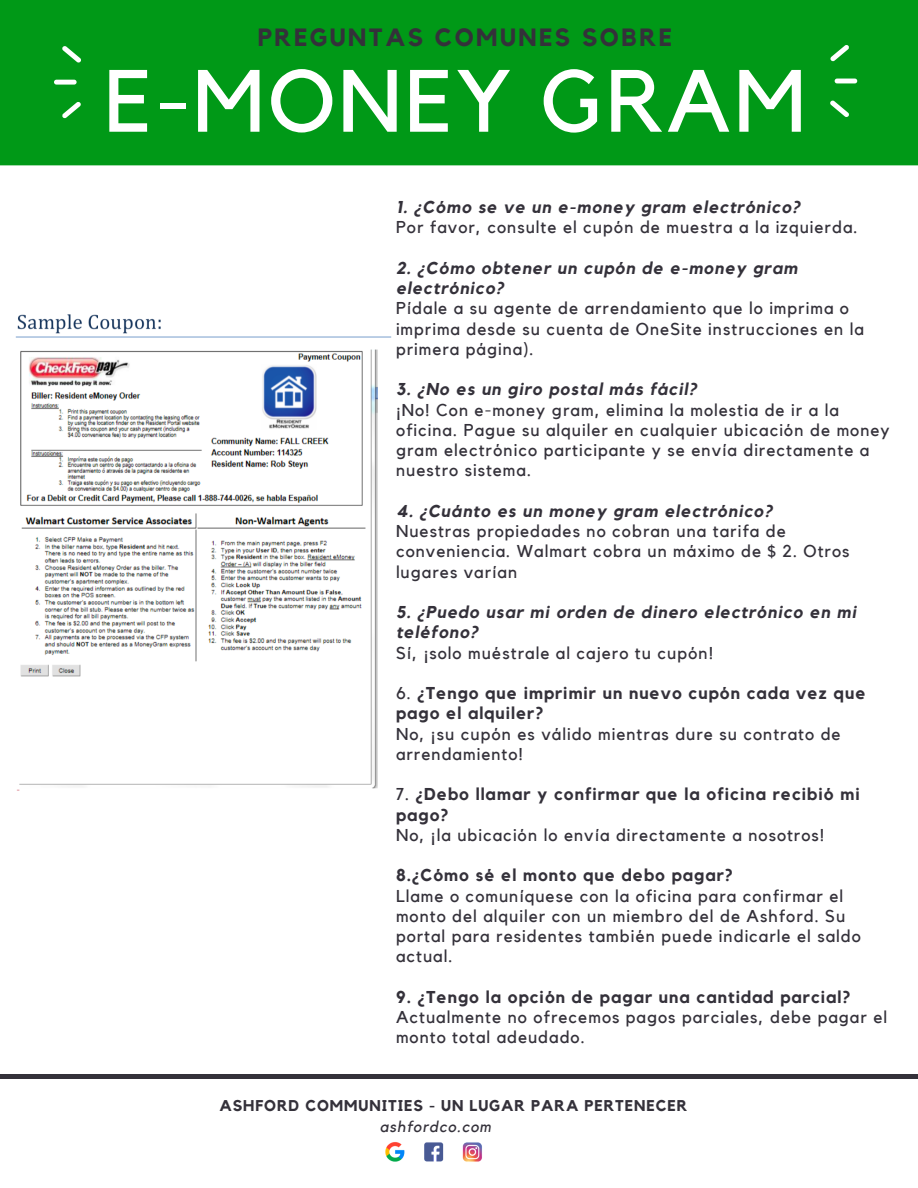
<style>
.page{position:relative;width:918px;height:1188px;background:#fff}
.page>*{position:absolute;margin:0;border:0;box-sizing:border-box;transform-origin:0 0}
.t1{font:87.15px "Kollektif";letter-spacing:.04em;color:#fff}
.t2{font:700 24.9px "Kollektif";letter-spacing:.1em;color:#34313a}
.t3{font:17.1px/20.2px "Kollektif";letter-spacing:.06em;color:#34313a}
.t4{font:italic 700 17.1px/20.2px "Kollektif";letter-spacing:.06em;color:#34313a}
.t5{font:700 17.1px/20.2px "Kollektif";letter-spacing:.06em;color:#34313a}
.t6{font:700 15.6px "Kollektif";letter-spacing:.06em;color:#34313a}
.t7{font:italic 15.6px "Kollektif";letter-spacing:.06em;color:#34313a}
.s1{font-weight:400}
</style>
<div class="page">
<div style="left:0;top:0;width:918px;height:165px;background:#009917"></div>
<div style="left:54px;top:80px;width:23px;height:5px;background:#fff;border-radius:2px"></div>
<svg style="left:62px;top:46px;width:19px;height:17px"></svg>
<svg style="left:62px;top:102px;width:19px;height:16px"></svg>
<hr style="left:835px;top:79px;width:22px;height:4px;background:#fff;border-radius:2px">
<svg style="left:830px;top:101px;width:19px;height:16px"></svg>
<svg style="left:830px;top:45px;width:19px;height:16px"></svg>
<hr style="left:823px;top:1075px;width:95px;height:4px;background:#34313a">
<hr style="left:661px;top:1075px;width:163px;height:4px;background:#34313a">
<hr style="left:499px;top:1075px;width:163px;height:4px;background:#34313a">
<hr style="left:337px;top:1075px;width:163px;height:4px;background:#34313a">
<hr style="left:175px;top:1075px;width:163px;height:4px;background:#34313a">
<hr style="left:13px;top:1075px;width:163px;height:4px;background:#34313a">
<hr style="left:1px;top:1075px;width:13px;height:4px;background:#34313a">
<img style="left:385px;top:1142px;width:97px;height:20px">
<img style="left:15px;top:314px;width:377px;height:477px">
<h2 class="t2" style="left:258px;top:26px;width:416px">PREGUNTAS COMUNES SOBRE</h2>
<h1 class="t1" style="left:104px;top:61px;width:703px">E-MONEY GRAM</h1>
<p class="t4" style="left:396px;top:198px;width:406px">1. ¿Cómo se ve un e-money gram electrónico?</p>
<p class="t3" style="left:396px;top:218px;width:463px">Por favor, consulte el cupón de muestra a la izquierda.</p>
<p class="t4" style="left:396px;top:259px;width:403px">2. ¿Cómo obtener un cupón de e-money gram electrónico?</p>
<p class="t3" style="left:396px;top:299px;width:470px">Pídale a su agente de arrendamiento que lo imprima o imprima desde su cuenta de OneSite instrucciones en la primera página).</p>
<p class="t4" style="left:396px;top:380px;width:302px">3. ¿No es un giro postal más fácil?</p>
<p class="t3" style="left:396px;top:400px;width:495px">¡No! Con e-money gram, elimina la molestia de ir a la oficina. Pague su alquiler en cualquier ubicación de money gram electrónico participante y se envía directamente a nuestro sistema.</p>
<p class="t4" style="left:396px;top:502px;width:378px">4. ¿Cuánto es un money gram electrónico?</p>
<p class="t3" style="left:396px;top:522px;width:455px">Nuestras propiedades no cobran una tarifa de conveniencia. Walmart cobra un máximo de $ 2. Otros lugares varían</p>
<p class="t4" style="left:396px;top:603px;width:462px">5. ¿Puedo usar mi orden de dinero electrónico en mi teléfono?</p>
<p class="t3" style="left:396px;top:643px;width:319px">Sí, ¡solo muéstrale al cajero tu cupón!</p>
<p class="t5" style="left:396px;top:684px;width:471px"><span class="s1">6.</span> ¿Tengo que imprimir un nuevo cupón cada vez que pago el alquiler?</p>
<p class="t3" style="left:396px;top:724px;width:446px">No, ¡su cupón es válido mientras dure su contrato de arrendamiento!</p>
<p class="t5" style="left:396px;top:785px;width:465px"><span class="s1">7.</span> ¿Debo llamar y confirmar que la oficina recibió mi pago?</p>
<p class="t3" style="left:396px;top:826px;width:430px">No, ¡la ubicación lo envía directamente a nosotros!</p>
<p class="t5" style="left:396px;top:866px;width:338px">8.¿Cómo sé el monto que debo pagar?</p>
<p class="t3" style="left:396px;top:886px;width:466px">Llame o comuníquese con la oficina para confirmar el monto del alquiler con un miembro del de Ashford. Su portal para residentes también puede indicarle el saldo actual.</p>
<p class="t5" style="left:396px;top:988px;width:456px">9. ¿Tengo la opción de pagar una cantidad parcial?</p>
<p class="t3" style="left:396px;top:1008px;width:493px">Actualmente no ofrecemos pagos parciales, debe pagar el monto total adeudado.</p>
<p class="t6" style="left:219px;top:1098px;width:470px">ASHFORD COMMUNITIES - UN LUGAR PARA PERTENECER</p>
<p class="t7" style="left:380px;top:1120px;width:113px">ashfordco.com</p>
</div>
